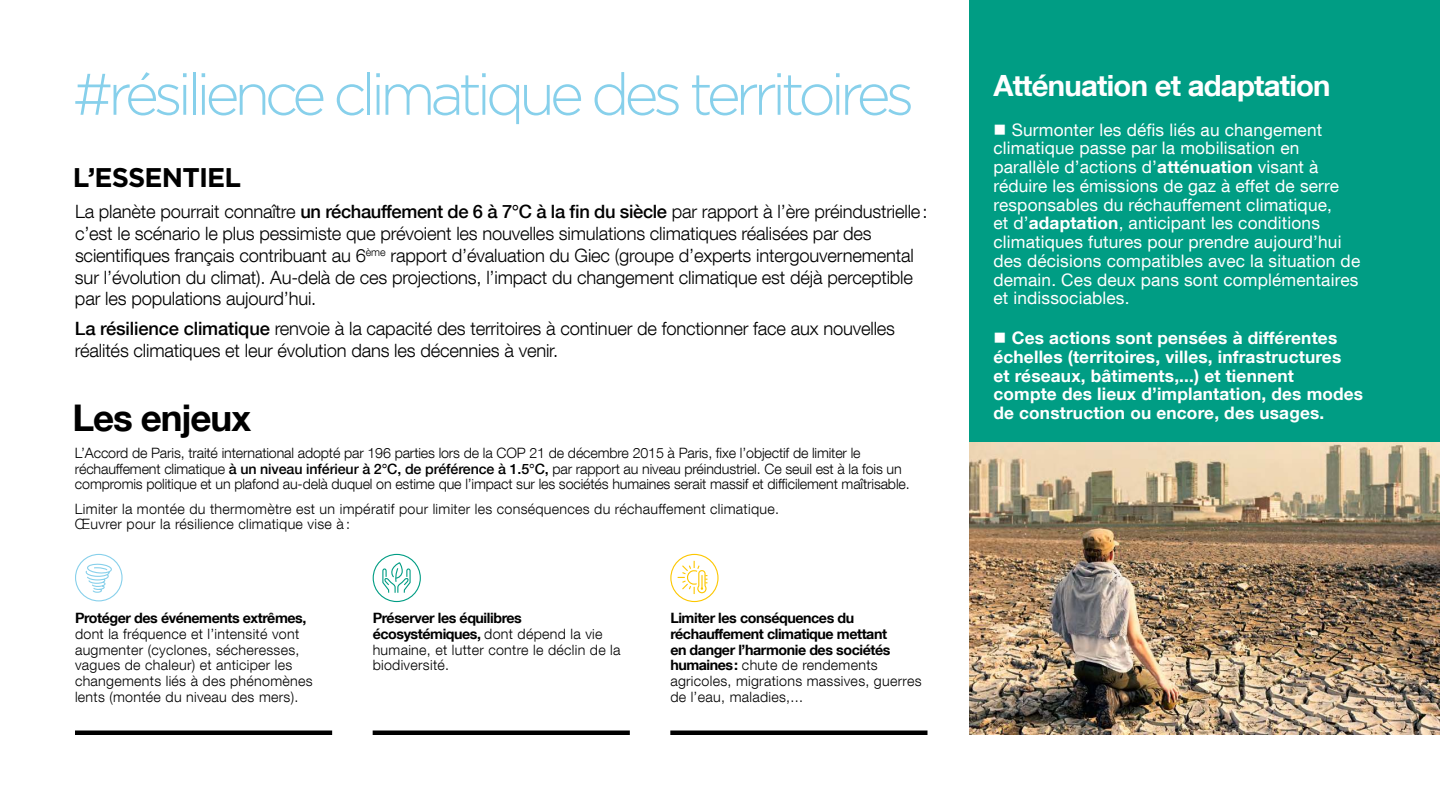
<style>
.page{position:relative;width:1440px;height:810px;background:#fff}
.page>*{position:absolute;margin:0;border:0;box-sizing:border-box;transform-origin:0 0}
.t1{font:300 58.5px "Gotham";letter-spacing:-.09em;color:#87d0eb}
.t2{font:700 36.75px "Helvetica Neue LT Com";letter-spacing:-.03em;color:#000}
.t3{font:700 29.25px "Helvetica Neue LT Com";letter-spacing:-.025em;color:#fff}
.t4{font:700 27px "Gotham";letter-spacing:-.03em;color:#000}
.t5{font:300 18.38px/21.8px "Helvetica Neue LT Com";letter-spacing:-.01em;color:#000}
.t6{font:17.25px/18.8px "Helvetica Neue LT Com";letter-spacing:.01em;color:#fff}
.t7{font:700 17.25px/18.8px "Helvetica Neue LT Com";letter-spacing:.01em;color:#fff}
.t8{font:300 14.25px/15.8px "Helvetica Neue LT Com";letter-spacing:.02em;color:#000}
.t9{font:300 14.25px/15.8px "Helvetica Neue LT Com";letter-spacing:-.01em;color:#000}
.t10{font:700 14.25px/15.8px "Helvetica Neue LT Com";letter-spacing:-.03em;color:#000}
.s1{font-weight:500}
.s2{font-weight:700}
.s3{font-weight:300}
</style>
<div class="page">
<div style="left:970px;top:0;width:470px;height:442px;background:#009d84"></div>
<div style="left:75px;top:730px;width:257px;height:5px;background:#000"></div>
<div style="left:373px;top:730px;width:257px;height:5px;background:#000"></div>
<div style="left:670px;top:730px;width:258px;height:5px;background:#000"></div>
<img style="left:970px;top:442px;width:470px;height:293px">
<div style="left:373px;top:554px;width:48px;height:48px;border:1px solid #009d84;border-radius:50%"></div>
<div style="left:670px;top:554px;width:49px;height:48px;border:1px solid #fdc700;border-radius:50%"></div>
<div style="left:75px;top:554px;width:48px;height:47px;border:1px solid #87d0eb;border-radius:50%"></div>
<svg style="left:382px;top:563px;width:29px;height:30px"></svg>
<svg style="left:678px;top:561px;width:29px;height:33px"></svg>
<svg style="left:86px;top:564px;width:26px;height:29px"></svg>
<h1 class="t1" style="left:72px;top:68px;width:844px">#résilience climatique des territoires</h1>
<h3 class="t4" style="left:73px;top:162px;width:170px">L’ESSENTIEL</h3>
<p class="t5" style="left:75px;top:203px;width:854px">La planète pourrait connaître <span class="s1">un réchauffement de 6 à 7°C à la fin du siècle</span> par rapport à l’ère préindustrielle : c’est le scénario le plus pessimiste que prévoient les nouvelles simulations climatiques réalisées par des scientifiques français contribuant au 6<sup>ème</sup> rapport d’évaluation du Giec (groupe d’experts intergouvernemental sur l’évolution du climat). Au-delà de ces projections, l’impact du changement climatique est déjà perceptible par les populations aujourd’hui.</p>
<p class="t5" style="left:75px;top:319px;width:822px"><span class="s1">La résilience climatique</span> renvoie à la capacité des territoires à continuer de fonctionner face aux nouvelles réalités climatiques et leur évolution dans les décennies à venir.</p>
<h2 class="t2" style="left:72px;top:404px;width:180px">Les enjeux</h2>
<p class="t9" style="left:75px;top:445px;width:836px">L’Accord de Paris, traité international adopté par 196 parties lors de la COP 21 de décembre 2015 à Paris, fixe l’objectif de limiter le réchauffement climatique <span class="s1">à un niveau inférieur à 2°C, de préférence à 1.5°C,</span> par rapport au niveau préindustriel. Ce seuil est à la fois un compromis politique et un plafond au-delà duquel on estime que l’impact sur les sociétés humaines serait massif et difficilement maîtrisable.</p>
<p class="t8" style="left:75px;top:502px;width:706px">Limiter la montée du thermomètre est un impératif pour limiter les conséquences du réchauffement climatique.<br>Œuvrer pour la résilience climatique vise à :</p>
<p class="t10" style="left:75px;top:611px;width:233px">Protéger des événements extrêmes,</p>
<p class="t8" style="left:75px;top:627px;width:239px">dont la fréquence et l’intensité vont augmenter (cyclones, sécheresses, vagues de chaleur) et anticiper les changements liés à des phénomènes lents (montée du niveau des mers).</p>
<p class="t8" style="left:373px;top:612px;width:249px"><span class="s2">Préserver les équilibres écosystémiques,</span> dont dépend la vie humaine, et lutter contre le déclin de la biodiversité.</p>
<p class="t10" style="left:670px;top:611px;width:253px">Limiter les conséquences du réchauffement climatique mettant<br>en danger l’harmonie des sociétés humaines : <span class="s3">chute de rendements agricoles, migrations massives, guerres de l’eau, maladies,...</span></p>
<h3 class="t3" style="left:993px;top:75px;width:339px">Atténuation et adaptation</h3>
<p class="t6" style="left:993px;top:120px;width:368px">■ Surmonter les défis liés au changement climatique passe par la mobilisation en parallèle d’actions d’<span class="s2">atténuation</span> visant à réduire les émissions de gaz à effet de serre responsables du réchauffement climatique,<br>et d’<span class="s2">adaptation</span>, anticipant les conditions climatiques futures pour prendre aujourd’hui des décisions compatibles avec la situation de demain. Ces deux pans sont complémentaires et indissociables.</p>
<p class="t7" style="left:993px;top:330px;width:371px">■ Ces actions sont pensées à différentes échelles (territoires, villes, infrastructures<br>et réseaux, bâtiments,...) et tiennent<br>compte des lieux d’implantation, des modes de construction ou encore, des usages.</p>
</div>
